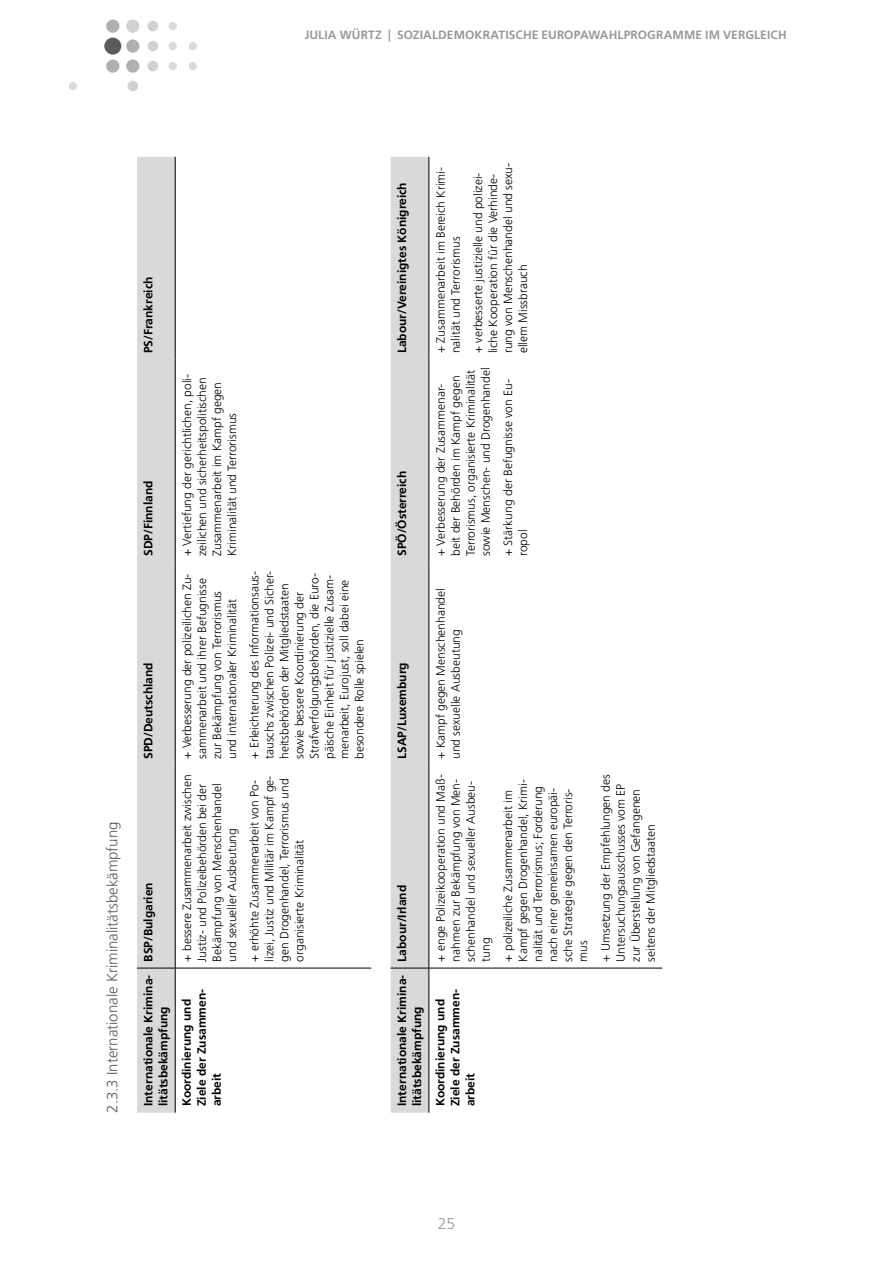
<style>
.page{position:relative;width:893px;height:1263px;background:#fff}
.page>*{position:absolute;margin:0;border:0;box-sizing:border-box;transform-origin:0 0}
.t1{font:300 15.75px "Frutiger CE";color:#989999}
._122_H3{font:300 15px "Frutiger";color:#5b5b5a}
._303_T_F{font:300 12px/15px "Frutiger CE";color:#000}
._302_T_K{font:700 12px/15px "Frutiger CE";color:#000}
._303_T_F-2{font:700 12px/15px "Frutiger CE";color:#000}
.t2{font:700 12px "Frutiger CE";letter-spacing:.01em;color:#989999}
</style>
<div class="page">
<div style="left:104px;top:38px;width:17px;height:17px;background:#5b5b5a;border-radius:50%"></div>
<div style="left:69px;top:82px;width:8px;height:8px;background:#d9d9da;border-radius:50%"></div>
<div style="left:127px;top:81px;width:11px;height:10px;background:#d1d1d1;border-radius:50%"></div>
<div style="left:169px;top:22px;width:8px;height:8px;background:#d9d9da;border-radius:50%"></div>
<div style="left:147px;top:21px;width:11px;height:10px;background:#d1d1d1;border-radius:50%"></div>
<div style="left:189px;top:42px;width:8px;height:8px;background:#d9d9da;border-radius:50%"></div>
<div style="left:169px;top:42px;width:8px;height:8px;background:#d9d9da;border-radius:50%"></div>
<div style="left:147px;top:41px;width:11px;height:10px;background:#d1d1d1;border-radius:50%"></div>
<div style="left:189px;top:62px;width:8px;height:8px;background:#d9d9da;border-radius:50%"></div>
<div style="left:169px;top:62px;width:8px;height:8px;background:#d9d9da;border-radius:50%"></div>
<div style="left:147px;top:61px;width:11px;height:10px;background:#d1d1d1;border-radius:50%"></div>
<div style="left:126px;top:20px;width:13px;height:13px;background:#d1d1d1;border-radius:50%"></div>
<div style="left:106px;top:20px;width:13px;height:13px;background:#afb0b0;border-radius:50%"></div>
<div style="left:126px;top:39px;width:13px;height:14px;background:#afb0b0;border-radius:50%"></div>
<div style="left:126px;top:59px;width:13px;height:14px;background:#afb0b0;border-radius:50%"></div>
<div style="left:106px;top:59px;width:13px;height:14px;background:#afb0b0;border-radius:50%"></div>
<div style="left:137px;top:157px;width:38px;height:956px;background:#d9d9da"></div>
<hr style="left:175px;top:968px;width:1px;height:145px;background:#000">
<hr style="left:175px;top:765px;width:1px;height:203px;background:#000">
<hr style="left:175px;top:562px;width:1px;height:203px;background:#000">
<hr style="left:175px;top:360px;width:1px;height:202px;background:#000">
<hr style="left:175px;top:157px;width:1px;height:203px;background:#000">
<hr style="left:137px;top:968px;width:38px;height:1px;background:#000">
<hr style="left:176px;top:968px;width:195px;height:1px;background:#000">
<div style="left:391px;top:157px;width:37px;height:956px;background:#d9d9da"></div>
<hr style="left:428px;top:968px;width:1px;height:145px;background:#000">
<hr style="left:428px;top:765px;width:1px;height:203px;background:#000">
<hr style="left:428px;top:562px;width:1px;height:203px;background:#000">
<hr style="left:428px;top:360px;width:1px;height:202px;background:#000">
<hr style="left:428px;top:157px;width:1px;height:203px;background:#000">
<hr style="left:391px;top:968px;width:37px;height:1px;background:#000">
<hr style="left:429px;top:968px;width:233px;height:1px;background:#000">
<p class="t2" style="left:305px;top:28px;width:13px">JULIA</p>
<p class="t2" style="left:340px;top:28px;width:21px">WÜRTZ</p>
<p class="t2" style="left:388px;top:28px;width:24px">| SOZIAL</p>
<p class="t2" style="left:438px;top:28px;width:35px">DEMOKRATIS</p>
<p class="t2" style="left:515px;top:28px;width:43px">CHE EUROPAWA</p>
<p class="t2" style="left:609px;top:28px;width:17px">HLPRO</p>
<p class="t2" style="left:647px;top:28px;width:141px">GRAMME IM VERGLEICH</p>
<p class="_122_H3" style="left:104px;top:1113px;width:293px;rotate:-90deg">2.3.3 Internationale Kriminalitätsbekämpfung</p>
<p class="_302_T_K" style="left:141px;top:353px;width:78px;rotate:-90deg">PS/FRANKREICH</p>
<p class="_302_T_K" style="left:141px;top:556px;width:77px;rotate:-90deg">SDP/FINNLAND</p>
<p class="_302_T_K" style="left:141px;top:759px;width:98px;rotate:-90deg">SPD/DEUTSCHLAND</p>
<p class="_302_T_K" style="left:141px;top:962px;width:81px;rotate:-90deg">BSP/BULGARIEN</p>
<p class="_302_T_K" style="left:141px;top:1106px;width:133px;rotate:-90deg">INTERNATIONALE KRIMINA-<br>LITÄTSBEKÄMPFUNG</p>
<p class="_303_T_F" style="left:179px;top:556px;width:183px;rotate:-90deg">+ Vertiefung der gerichtlichen, poli&shy;zeilichen und sicherheitspolitischen Zusammenarbeit im Kampf gegen Kriminalität und Terrorismus</p>
<p class="_303_T_F" style="left:179px;top:759px;width:187px;rotate:-90deg">+ Verbesserung der polizeilichen Zu&shy;sammenarbeit und ihrer Befugnisse zur Bekämpfung von Terrorismus und internationaler Kriminalität</p>
<p class="_303_T_F" style="left:247px;top:759px;width:190px;rotate:-90deg">+ Erleichterung des Informationsaus&shy;tauschs zwischen Polizei- und Sicher&shy;heitsbehörden der Mitgliedstaaten sowie bessere Koordinierung der Strafverfolgungsbehörden, die Euro&shy;päische Einheit für justizielle Zusam&shy;menarbeit, Eurojust, soll dabei eine besondere Rolle spielen</p>
<p class="_303_T_F" style="left:179px;top:962px;width:188px;rotate:-90deg">+ bessere Zusammenarbeit zwischen<br>Justiz- und Polizeibehörden bei der<br>Bekämpfung von Menschenhandel und sexueller Ausbeutung</p>
<p class="_303_T_F" style="left:247px;top:962px;width:187px;rotate:-90deg">+ erhöhte Zusammenarbeit von Po&shy;lizei, Justiz und Militär im Kampf ge&shy;gen Drogenhandel, Terrorismus und organisierte Kriminalität</p>
<p class="_303_T_F-2" style="left:179px;top:1106px;width:119px;rotate:-90deg">KOORDINIERUNG UND<br>ZIELE DER ZUSAMMEN-<br>ARBEIT</p>
<p class="_302_T_K" style="left:394px;top:353px;width:172px;rotate:-90deg">LABOUR/VEREINIGTES KÖNIGREICH</p>
<p class="_302_T_K" style="left:394px;top:556px;width:87px;rotate:-90deg">SPÖ/ÖSTERREICH</p>
<p class="_303_T_F" style="left:433px;top:353px;width:188px;rotate:-90deg">+ Zusammenarbeit im Bereich Krimi&shy;nalität und Terrorismus</p>
<p class="_303_T_F" style="left:470px;top:353px;width:192px;rotate:-90deg">+ verbesserte justizielle und polizei&shy;liche Kooperation für die Verhinde&shy;rung von Menschenhandel und sexu&shy;ellem Missbrauch</p>
<p class="_303_T_F" style="left:433px;top:556px;width:190px;rotate:-90deg">+ Verbesserung der Zusammenar&shy;beit der Behörden im Kampf gegen Terrorismus, organisierte Kriminalität sowie Menschen- und Drogenhandel</p>
<p class="_303_T_F" style="left:500px;top:556px;width:178px;rotate:-90deg">+ Stärkung der Befugnisse von Eu&shy;ropol</p>
<p class="_302_T_K" style="left:394px;top:759px;width:98px;rotate:-90deg">LSAP/LUXEMBURG</p>
<p class="_302_T_K" style="left:394px;top:962px;width:78px;rotate:-90deg">LABOUR/IRLAND</p>
<p class="_302_T_K" style="left:394px;top:1106px;width:133px;rotate:-90deg">INTERNATIONALE KRIMINA-<br>LITÄTSBEKÄMPFUNG</p>
<p class="_303_T_F" style="left:433px;top:759px;width:172px;rotate:-90deg">+ Kampf gegen Menschenhandel und sexuelle Ausbeutung</p>
<p class="_303_T_F" style="left:433px;top:962px;width:189px;rotate:-90deg">+ enge Polizeikooperation und Maß&shy;nahmen zur Bekämpfung von Men&shy;schenhandel und sexueller Ausbeu&shy;tung</p>
<p class="_303_T_F" style="left:500px;top:962px;width:184px;rotate:-90deg">+ polizeiliche Zusammenarbeit im<br>Kampf gegen Drogenhandel, Krimi&shy;nalität und Terrorismus; Forderung nach einer gemeinsamen europäi&shy;sche Strategie gegen den Terroris&shy;mus</p>
<p class="_303_T_F" style="left:598px;top:962px;width:189px;rotate:-90deg">+ Umsetzung der Empfehlungen des<br>Untersuchungsausschusses vom EP zur Überstellung von Gefangenen seitens der Mitgliedstaaten</p>
<p class="_303_T_F-2" style="left:433px;top:1106px;width:119px;rotate:-90deg">KOORDINIERUNG UND<br>ZIELE DER ZUSAMMEN-<br>ARBEIT</p>
<h1 class="t1" style="left:438px;top:1214px;width:19px">25</h1>
</div>
